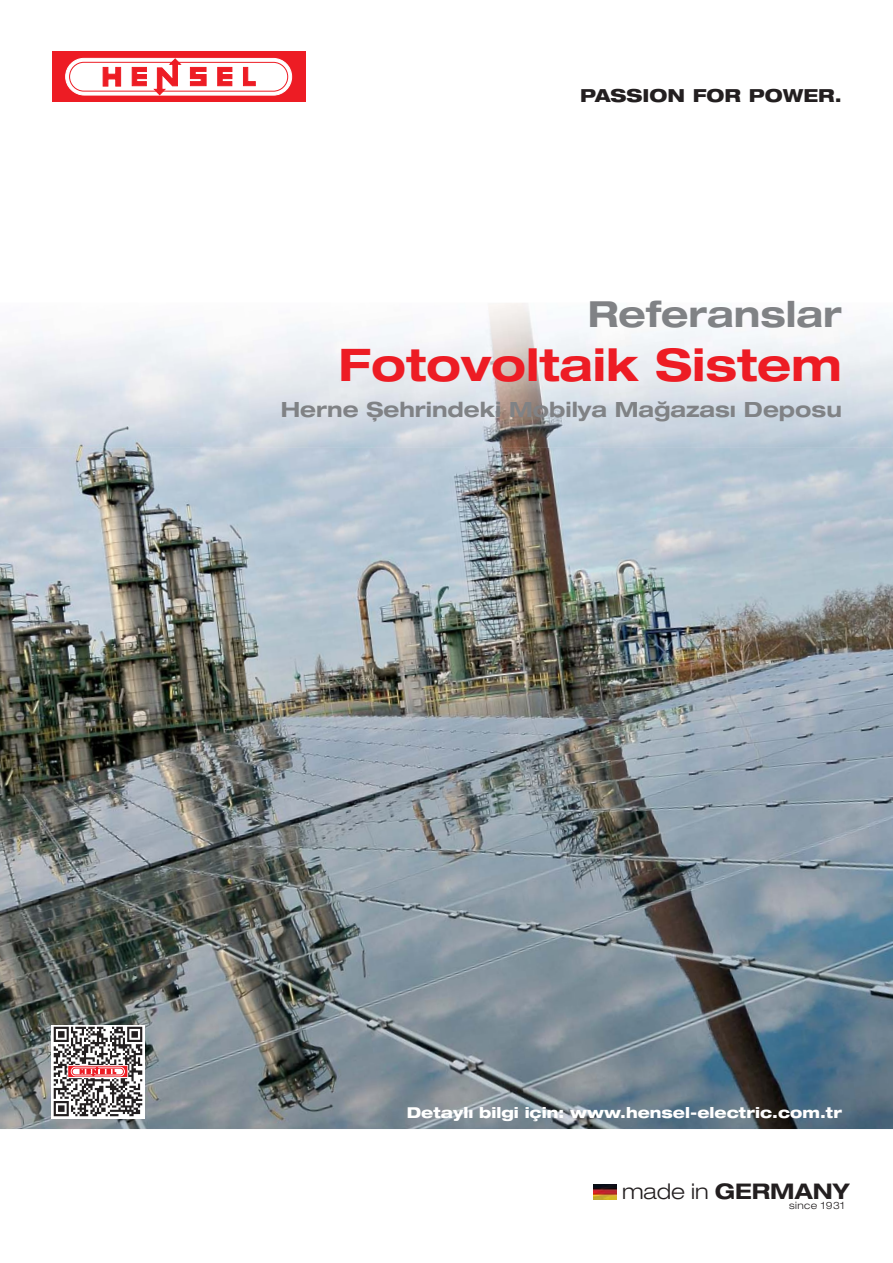
<style>
.page{position:relative;width:893px;height:1263px;background:#fff}
.page>*{position:absolute;margin:0;border:0;box-sizing:border-box;transform-origin:0 0}
.t1{font:700 expanded 45px "Helvetica Neue LT Pro";color:#ed1c24}
.t2{font:700 expanded 36px "Helvetica Neue LT Pro";color:#808285}
.t3{font:700 expanded 21.6px "Helvetica Neue LT Pro";color:#231f20}
.t4{font:700 expanded 21px "Helvetica Neue LT Pro";color:#808285}
.t5{font:800 expanded 18px "Helvetica Neue LT Pro";color:#231f20}
.t6{font:800 expanded 15px "Helvetica Neue LT Pro";color:#fff}
.t7{font:300 expanded 10.05px "Helvetica Neue LT Pro";letter-spacing:.04em;color:#231f20}
.s1{font-weight:300}
</style>
<div class="page">
<img style="left:0;top:448px;width:893px;height:681px">
<div style="left:52px;top:51px;width:254px;height:51px;background:#ed1c24"></div>
<svg style="left:65px;top:58px;width:227px;height:38px"></svg>
<img style="left:464px;top:303px;width:377px;height:145px">
<img style="left:53px;top:398px;width:431px;height:50px">
<img style="left:593px;top:1184px;width:23px;height:15px">
<img style="left:51px;top:1025px;width:94px;height:93px">
<svg style="left:67px;top:1065px;width:61px;height:13px"></svg>
<p class="t5" style="left:580px;top:89px;width:263px">PASSION FOR POWER.</p>
<h2 class="t2" style="left:588px;top:301px;width:255px">Referanslar</h2>
<h1 class="t1" style="left:339px;top:349px;width:505px">Fotovoltaik Sistem</h1>
<h3 class="t4" style="left:281px;top:402px;width:563px">Herne Șehrindeki Mobilya Mağazası Deposu</h3>
<p class="t6" style="left:407px;top:1108px;width:437px">Detaylı bilgi için: www.hensel-electric.com.tr</p>
<h3 class="t3" style="left:622px;top:1184px;width:229px"><span class="s1">made in</span> GERMANY</h3>
<p class="t7" style="left:789px;top:1200px;width:57px">since 1931</p>
</div>
